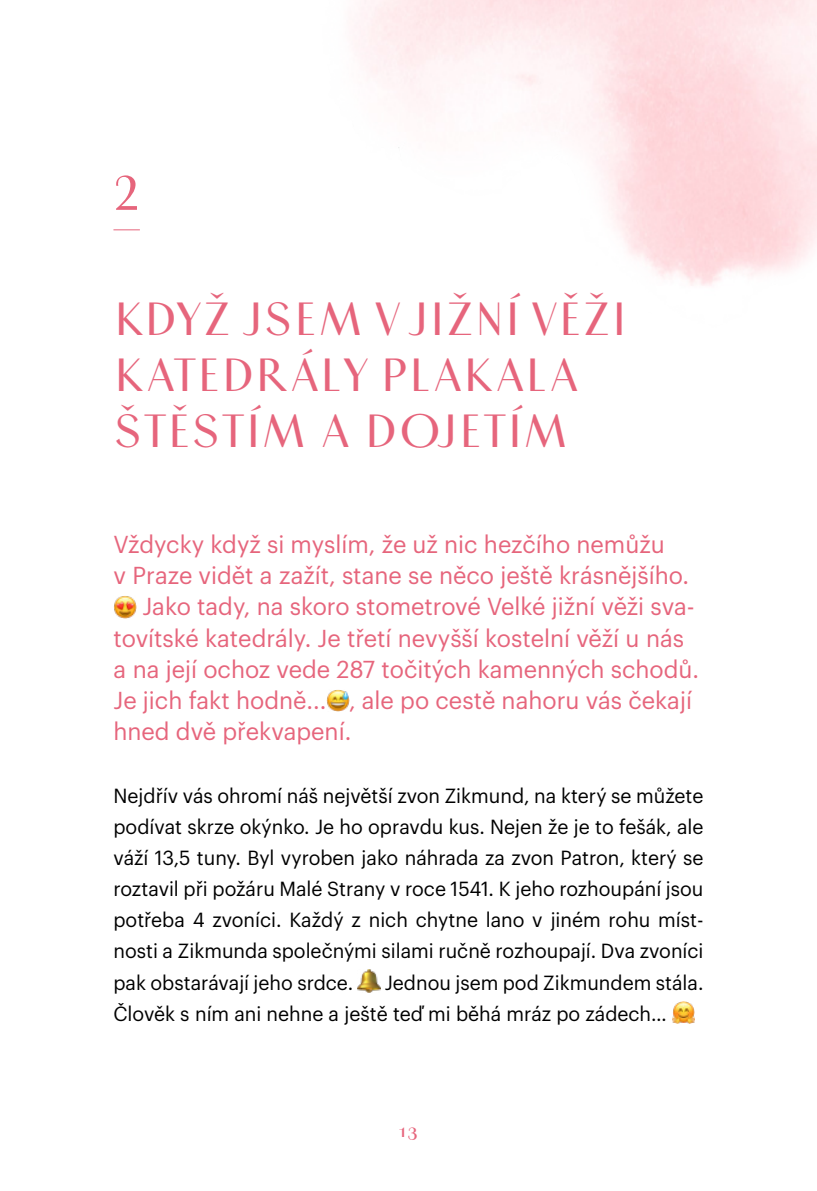
<style>
.page{position:relative;width:817px;height:1191px;background:#fff}
.page>*{position:absolute;margin:0;border:0;box-sizing:border-box;transform-origin:0 0}
.t1{font:500 50px "Vinter";color:#e6657c}
.t2{font:500 48px/56px "Vinter";letter-spacing:.04em;color:#e6657c}
.t3{font:24px "Graphik";color:#e6657c}
.t4{font:20px/31.2px "Graphik";color:#000;text-align:justify}
.t5{font:500 20px "Vinter";color:#e6657c}
</style>
<div class="page">
<svg style="left:113px;top:229px;width:27px;height:1px"></svg>
<img style="left:114px;top:596px;width:22px;height:22px">
<img style="left:326px;top:689px;width:23px;height:22px">
<img style="left:357px;top:969px;width:23px;height:23px">
<img style="left:672px;top:1001px;width:22px;height:22px">
<h1 class="t1" style="left:113px;top:161px;width:28px">2</h1>
<h2 class="t2" style="left:114px;top:291px;width:513px">KDYŽ JSEM V JIŽNÍ VĚŽI<br>KATEDRÁLY PLAKALA<br>ŠTĚSTÍM A DOJETÍM</h2>
<p class="t3" style="left:113px;top:526px;width:552px">Vždycky když si myslím, že už nic hezčího nemůžu</p>
<p class="t3" style="left:113px;top:557px;width:577px">v Praze vidět a zažít, stane se něco ještě krásnějšího.</p>
<p class="t3" style="left:142px;top:588px;width:553px">Jako tady, na skoro stometrové Velké jižní věži sva-</p>
<p class="t3" style="left:113px;top:620px;width:572px">tovítské katedrály. Je třetí nevyšší kostelní věží u nás</p>
<p class="t3" style="left:113px;top:651px;width:587px">a na její ochoz vede 287 točitých kamenných schodů.</p>
<p class="t3" style="left:113px;top:682px;width:580px">Je jich fakt hodně... , ale po cestě nahoru vás čekají</p>
<p class="t3" style="left:113px;top:713px;width:239px">hned dvě překvapení.</p>
<p class="t4" style="left:113px;top:778px;width:591px">Nejdřív vás ohromí náš největší zvon Zikmund, na který se můžete podívat skrze okýnko. Je ho opravdu kus. Nejen že je to fešák, ale váží 13,5 tuny. Byl vyroben jako náhrada za zvon Patron, který se roztavil při požáru Malé Strany v roce 1541. K jeho rozhoupání jsou potřeba 4 zvoníci. Každý z nich chytne lano v jiném rohu míst&shy;nosti a Zikmunda společnými silami ručně rozhoupají. Dva zvoníci pak obstarávají jeho srdce.</p>
<p class="t4" style="left:113px;top:965px;width:591px;text-indent:271px">Jednou jsem pod Zikmundem stála.<br>Člověk s ním ani nehne a ještě teď mi běhá mráz po zádech…</p>
<p class="t5" style="left:399px;top:1117px;width:20px">13</p>
</div>
